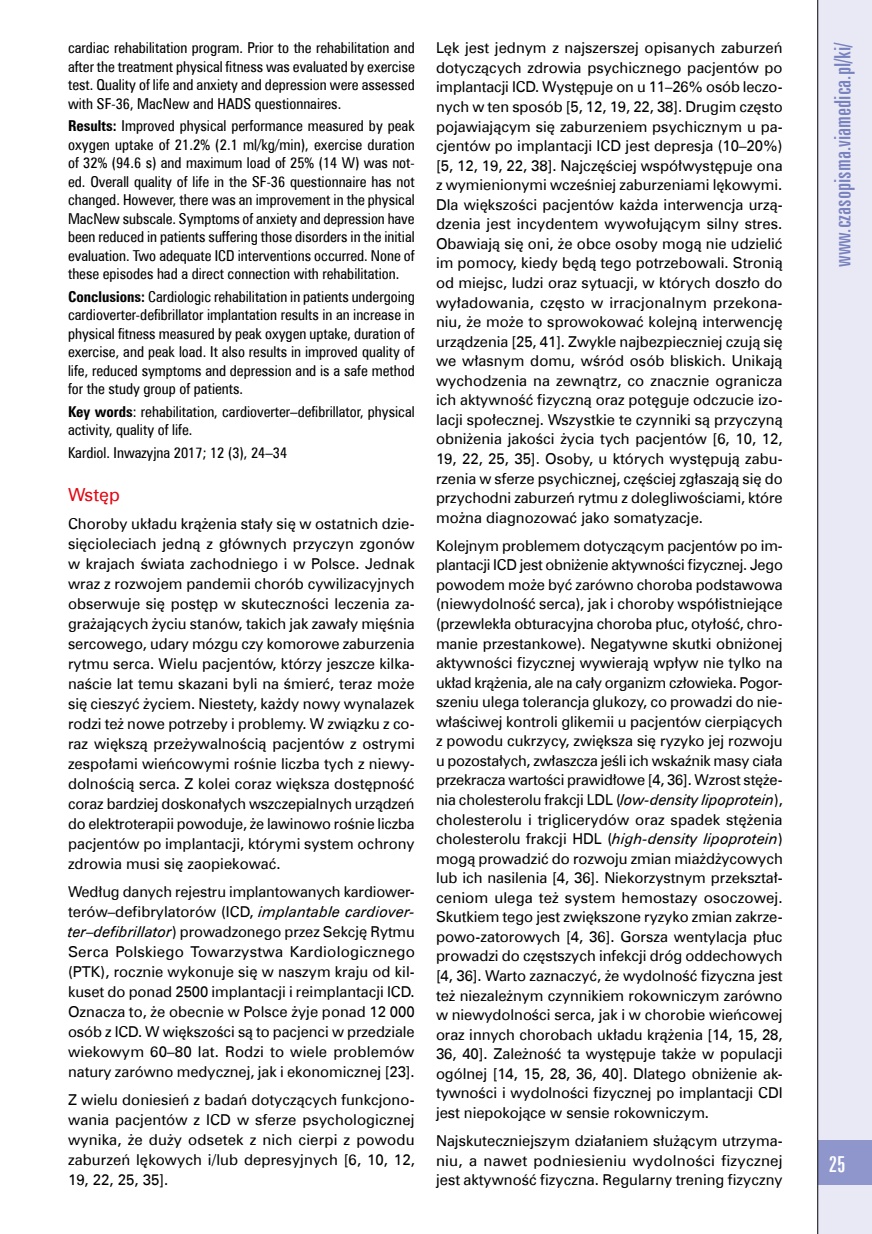
<style>
.page{position:relative;width:872px;height:1234px;background:#fff}
.page>*{position:absolute;margin:0;border:0;box-sizing:border-box;transform-origin:0 0}
.t1{font:22.5px "Zurich X Cn EU";color:#7882bf;scale:1.07 1}
.t2{font:22.5px "Zurich X Cn EU";color:#fff;scale:1.07 1}
.t3{font:18px "Zurich EU";color:#e30613}
.t4{font:15px/19.5px "Zurich EU";color:#000;text-align:justify}
.t5{font:15px/18.5px "Zurich Cn EU";color:#000;text-align:justify}
.s1{font-weight:700}
.s2{font-style:italic}
</style>
<div class="page">
<div style="left:817px;top:0;width:55px;height:1233px;background:#e9e9f6"></div>
<div style="left:817px;top:1140px;width:55px;height:44px;background:#8f96cb"></div>
<hr style="left:817px;top:0;width:1px;height:1233px;background:#000">
<p class="t5" style="left:68px;top:39px;width:348px">cardiac rehabilitation program. Prior to the rehabilitation and after the treatment physical fitness was evaluated by exercise test. Quality of life and anxiety and depression were assessed with SF-36, MacNew and HADS questionnaires.</p>
<p class="t5" style="left:68px;top:117px;width:348px"><span class="s1">Results:</span> Improved physical performance measured by peak oxygen uptake of 21.2% (2.1 ml/kg/min), exercise duration of 32% (94.6 s) and maximum load of 25% (14 W) was not&shy;ed. Overall quality of life in the SF-36 questionnaire has not changed. However, there was an improvement in the physical MacNew subscale. Symptoms of anxiety and depression have been reduced in patients suffering those disorders in the initial evaluation. Two adequate ICD interventions occurred. None of these episodes had a direct connection with rehabilitation.</p>
<p class="t5" style="left:68px;top:287px;width:348px"><span class="s1">Conclusions:</span> Cardiologic rehabilitation in patients undergoing cardioverter-defibrillator implantation results in an increase in physical fitness measured by peak oxygen uptake, duration of exercise, and peak load. It also results in improved quality of life, reduced symptoms and depression and is a safe method for the study group of patients.</p>
<p class="t5" style="left:68px;top:402px;width:348px"><span class="s1">Key words</span>: rehabilitation, cardioverter–defibrillator, physical activity, quality of life.</p>
<p class="t5" style="left:68px;top:443px;width:221px">Kardiol. Inwazyjna 2017; 12 (3), 24–34</p>
<p class="t3" style="left:68px;top:483px;width:53px">Wstęp</p>
<p class="t4" style="left:68px;top:513px;width:348px;line-height:20px">Choroby układu krążenia stały się w ostatnich dzie&shy;sięcioleciach jedną z głównych przyczyn zgonów w krajach świata zachodniego i w Polsce. Jednak wraz z rozwojem pandemii chorób cywilizacyjnych obserwuje się postęp w skuteczności leczenia za&shy;grażających życiu stanów, takich jak zawały mięśnia sercowego, udary mózgu czy komorowe zaburzenia rytmu serca. Wielu pacjentów, którzy jeszcze kilka&shy;naście lat temu skazani byli na śmierć, teraz może się cieszyć życiem. Niestety, każdy nowy wynalazek rodzi też nowe potrzeby i problemy. W związku z co&shy;raz większą przeżywalnością pacjentów z ostrymi zespołami wieńcowymi rośnie liczba tych z niewy&shy;dolnością serca. Z kolei coraz większa dostępność coraz bardziej doskonałych wszczepialnych urządzeń do elektroterapii powoduje, że lawinowo rośnie liczba pacjentów po implantacji, którymi system ochrony zdrowia musi się zaopiekować.</p>
<p class="t4" style="left:68px;top:881px;width:348px;line-height:20px">Według danych rejestru implantowanych kardiower&shy;terów–defibrylatorów (ICD, <span class="s2">implantable cardiover&shy;ter–defibrillator</span>) prowadzonego przez Sekcję Rytmu Serca Polskiego Towarzystwa Kardiologicznego (PTK), rocznie wykonuje się w naszym kraju od kil&shy;kuset do ponad 2500 implantacji i reimplantacji ICD.<br>Oznacza to, że obecnie w Polsce żyje ponad 12 000 osób z ICD. W większości są to pacjenci w przedziale wiekowym 60–80 lat. Rodzi to wiele problemów natury zarówno medycznej, jak i ekonomicznej [23].</p>
<p class="t4" style="left:68px;top:1089px;width:348px;line-height:20px">Z wielu doniesień z badań dotyczących funkcjono&shy;wania pacjentów z ICD w sferze psychologicznej wynika, że duży odsetek z nich cierpi z powodu zaburzeń lękowych i/lub depresyjnych [6, 10, 12, 19, 22, 25, 35].</p>
<p class="t4" style="left:436px;top:38px;width:348px">Lęk jest jednym z najszerszej opisanych zaburzeń dotyczących zdrowia psychicznego pacjentów po implantacji ICD. Występuje on u 11–26% osób leczo&shy;nych w ten sposób [5, 12, 19, 22, 38]. Drugim często pojawiającym się zaburzeniem psychicznym u pa&shy;cjentów po implantacji ICD jest depresja (10–20%) [5, 12, 19, 22, 38]. Najczęściej współwystępuje ona z wymienionymi wcześniej zaburzeniami lękowymi.<br>Dla większości pacjentów każda interwencja urzą&shy;dzenia jest incydentem wywołującym silny stres.<br>Obawiają się oni, że obce osoby mogą nie udzielić im pomocy, kiedy będą tego potrzebowali. Stronią od miejsc, ludzi oraz sytuacji, w których doszło do wyładowania, często w irracjonalnym przekona&shy;niu, że może to sprowokować kolejną interwencję urządzenia [25, 41]. Zwykle najbezpieczniej czują się we własnym domu, wśród osób bliskich. Unikają wychodzenia na zewnątrz, co znacznie ogranicza ich aktywność fizyczną oraz potęguje odczucie izo&shy;lacji społecznej. Wszystkie te czynniki są przyczyną obniżenia jakości życia tych pacjentów [6, 10, 12, 19, 22, 25, 35]. Osoby, u których występują zabu&shy;rzenia w sferze psychicznej, częściej zgłaszają się do przychodni zaburzeń rytmu z dolegliwościami, które można diagnozować jako somatyzacje.</p>
<p class="t4" style="left:436px;top:535px;width:348px">Kolejnym problemem dotyczącym pacjentów po im&shy;plantacji ICD jest obniżenie aktywności fizycznej. Jego powodem może być zarówno choroba podstawowa (niewydolność serca), jak i choroby współistniejące (przewlekła obturacyjna choroba płuc, otyłość, chro&shy;manie przestankowe). Negatywne skutki obniżonej aktywności fizycznej wywierają wpływ nie tylko na układ krążenia, ale na cały organizm człowieka. Pogor&shy;szeniu ulega tolerancja glukozy, co prowadzi do nie&shy;właściwej kontroli glikemii u pacjentów cierpiących z powodu cukrzycy, zwiększa się ryzyko jej rozwoju u pozostałych, zwłaszcza jeśli ich wskaźnik masy ciała przekracza wartości prawidłowe [4, 36]. Wzrost stęże&shy;nia cholesterolu frakcji LDL (<span class="s2">low-density lipoprotein</span>), cholesterolu i triglicerydów oraz spadek stężenia cholesterolu frakcji HDL (<span class="s2">high-density lipoprotein</span>) mogą prowadzić do rozwoju zmian miażdżycowych lub ich nasilenia [4, 36]. Niekorzystnym przekształ&shy;ceniom ulega też system hemostazy osoczowej.<br>Skutkiem tego jest zwiększone ryzyko zmian zakrze&shy;powo-zatorowych [4, 36]. Gorsza wentylacja płuc prowadzi do częstszych infekcji dróg oddechowych [4, 36]. Warto zaznaczyć, że wydolność fizyczna jest też niezależnym czynnikiem rokowniczym zarówno w niewydolności serca, jak i w chorobie wieńcowej oraz innych chorobach układu krążenia [14, 15, 28, 36, 40]. Zależność ta występuje także w populacji ogólnej [14, 15, 28, 36, 40]. Dlatego obniżenie ak&shy;tywności i wydolności fizycznej po implantacji CDI jest niepokojące w sensie rokowniczym.</p>
<p class="t4" style="left:436px;top:1130px;width:348px">Najskuteczniejszym działaniem służącym utrzyma&shy;niu, a nawet podniesieniu wydolności fizycznej jest aktywność fizyczna. Regularny trening fizyczny</p>
<h1 class="t1" style="left:829px;top:267px;width:212px;rotate:-90deg">www.czasopisma.viamedica.pl/ki/</h1>
<h1 class="t2" style="left:828px;top:1150px;width:17px">25</h1>
</div>
